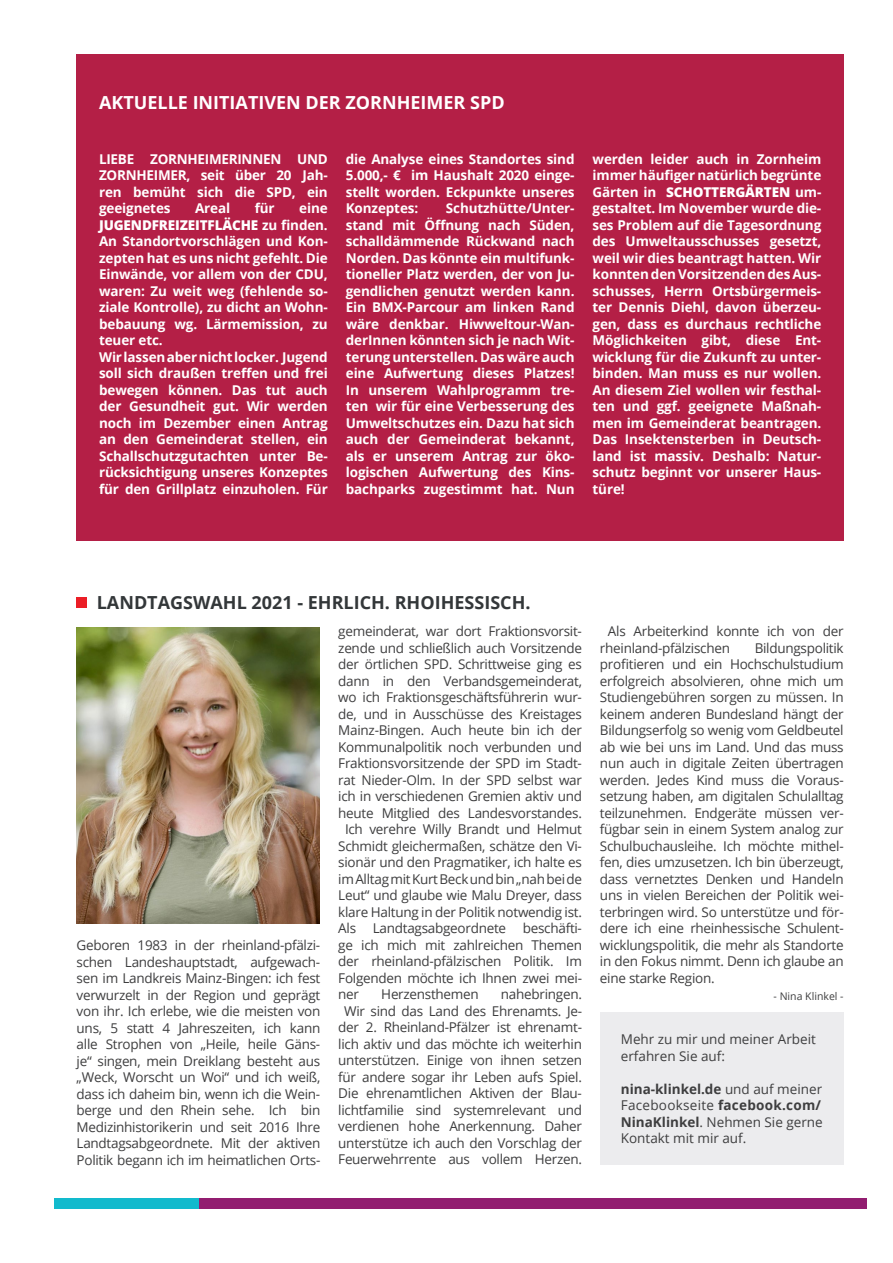
<style>
.page{position:relative;width:893px;height:1263px;background:#fff}
.page>*{position:absolute;margin:0;border:0;box-sizing:border-box;transform-origin:0 0}
.t1{font:700 18px "Open Sans";color:#333739}
.t2{font:700 18px "Open Sans";color:#fff}
.t3{font:13.5px/16.5px "Open Sans";letter-spacing:-.02em;color:#3e3e3f;text-align:justify}
.t4{font:700 13.5px/16.5px "Open Sans";letter-spacing:-.01em;color:#fff;text-align:justify}
.t5{font:13.5px/16.5px "Open Sans";color:#3e3e3f}
.t6{font:10.5px "Open Sans";color:#3e3e3f}
.s1{font-weight:800}
.s2{font-weight:700}
</style>
<div class="page">
<div style="left:600px;top:1012px;width:244px;height:153px;background:#ececee"></div>
<div style="left:77px;top:597px;width:10px;height:10px;background:#eb1e26"></div>
<div style="left:198px;top:1198px;width:668px;height:11px;background:#921d70"></div>
<div style="left:54px;top:1198px;width:144px;height:11px;background:#12bacd"></div>
<img style="left:77px;top:627px;width:243px;height:296px">
<div style="left:77px;top:54px;width:767px;height:486px;background:#b41f46"></div>
<h1 class="t2" style="left:99px;top:89px;width:407px">AKTUELLE INITIATIVEN DER ZORNHEIMER SPD</h1>
<p class="t4" style="left:99px;top:150px;width:230px">LIEBE ZORNHEIMERINNEN UND ZORNHEIMER, seit über 20 Jah&shy;ren bemüht sich die SPD, ein geeignetes</p>
<p class="t4" style="left:195px;top:200px;width:37px">Areal</p>
<p class="t4" style="left:255px;top:200px;width:21px">für</p>
<p class="t4" style="left:99px;top:200px;width:230px;text-align:left;text-indent:200px">eine<br><span class="s1">JUGENDFREIZEITFLÄCHE</span> zu finden.<br>An Standortvorschlägen und Kon&shy;zepten hat es uns nicht gefehlt. Die<br>Einwände, vor allem von der CDU, waren: Zu weit weg (fehlende so&shy;ziale Kontrolle), zu dicht an Wohn&shy;bebauung wg. Lärmemission, zu teuer etc.<br>Wir lassen aber nicht locker. Jugend soll sich draußen treffen und frei bewegen können. Das tut auch der Gesundheit gut. Wir werden noch im Dezember einen Antrag an den Gemeinderat stellen, ein<br>Schallschutzgutachten unter Be&shy;rücksichtigung unseres Konzeptes für den Grillplatz einzuholen. Für</p>
<p class="t4" style="left:346px;top:150px;width:230px">die Analyse eines Standortes sind 5.000,- € im Haushalt 2020 einge&shy;stellt worden. Eckpunkte unseres Konzeptes:</p>
<p class="t4" style="left:346px;top:200px;width:230px;text-indent:100px">Schutzhütte/Unter&shy;stand mit Öffnung nach Süden, schalldämmende Rückwand nach Norden. Das könnte ein multifunk&shy;tioneller Platz werden, der von Ju&shy;gendlichen genutzt werden kann.<br>Ein BMX-Parcour am linken Rand wäre denkbar. Hiwweltour-Wan&shy;derInnen könnten sich je nach Wit&shy;terung unterstellen. Das wäre auch eine Aufwertung dieses Platzes!<br>In unserem Wahlprogramm tre&shy;ten wir für eine Verbesserung des Umweltschutzes ein. Dazu hat sich auch der Gemeinderat bekannt, als er unserem Antrag zur öko&shy;logischen Aufwertung des Kins&shy;bachparks zugestimmt hat. Nun</p>
<p class="t4" style="left:593px;top:150px;width:230px">werden leider auch in Zornheim immer häufiger natürlich begrünte Gärten in <span class="s1">SCHOTTERGÄRTEN</span> um&shy;gestaltet. Im November wurde die&shy;ses Problem auf die Tagesordnung des Umweltausschusses gesetzt, weil wir dies beantragt hatten. Wir konnten den Vorsitzenden des Aus&shy;schusses, Herrn Ortsbürgermeis&shy;ter Dennis Diehl, davon überzeu&shy;gen, dass es durchaus rechtliche Möglichkeiten gibt, diese Ent&shy;wicklung für die Zukunft zu unter&shy;binden. Man muss es nur wollen.<br>An diesem Ziel wollen wir festhal&shy;ten und ggf. geeignete Maßnah&shy;men im Gemeinderat beantragen.<br>Das Insektensterben in Deutsch&shy;land ist massiv. Deshalb: Natur&shy;schutz beginnt vor unserer Haus&shy;türe!</p>
<h1 class="t1" style="left:97px;top:590px;width:435px">LANDTAGSWAHL 2021 - EHRLICH. RHOIHESSISCH.</h1>
<p class="t3" style="left:77px;top:936px;width:245px">Geboren 1983 in der rheinland-pfälzi&shy;schen Landeshauptstadt, aufgewach&shy;sen im Landkreis Mainz-Bingen: ich fest verwurzelt in der Region und geprägt von ihr. Ich erlebe, wie die meisten von uns, 5 statt 4 Jahreszeiten, ich kann alle Strophen von „Heile, heile Gäns&shy;je“ singen, mein Dreiklang besteht aus „Weck, Worscht un Woi“ und ich weiß, dass ich daheim bin, wenn ich die Wein&shy;berge und den Rhein sehe. Ich bin Medizinhistorikerin und seit 2016 Ihre Landtagsabgeordnete. Mit der aktiven Politik begann ich im heimatlichen Orts-</p>
<p class="t3" style="left:338px;top:623px;width:245px">gemeinderat, war dort Fraktionsvorsit-</p>
<p class="t3" style="left:338px;top:639px;width:245px">zende und schließlich auch Vorsitzende</p>
<p class="t3" style="left:338px;top:656px;width:245px">der örtlichen SPD. Schrittweise ging es</p>
<p class="t3" style="left:338px;top:672px;width:245px">dann in den Verbandsgemeinderat,</p>
<p class="t3" style="left:338px;top:689px;width:245px">wo ich Fraktionsgeschäftsführerin wur-</p>
<p class="t3" style="left:338px;top:705px;width:245px">de, und in Ausschüsse des Kreistages</p>
<p class="t3" style="left:338px;top:722px;width:245px">Mainz-Bingen. Auch heute bin ich der</p>
<p class="t3" style="left:338px;top:738px;width:245px">Kommunalpolitik noch verbunden und</p>
<p class="t3" style="left:338px;top:755px;width:245px">Fraktionsvorsitzende der SPD im Stadt-</p>
<p class="t3" style="left:338px;top:771px;width:245px">rat Nieder-Olm. In der SPD selbst war</p>
<p class="t3" style="left:338px;top:788px;width:245px">ich in verschiedenen Gremien aktiv und</p>
<p class="t3" style="left:338px;top:804px;width:245px">heute Mitglied des Landesvorstandes.</p>
<p class="t3" style="left:345px;top:821px;width:238px">Ich verehre Willy Brandt und Helmut</p>
<p class="t3" style="left:338px;top:837px;width:245px">Schmidt gleichermaßen, schätze den Vi-</p>
<p class="t3" style="left:338px;top:854px;width:245px">sionär und den Pragmatiker, ich halte es</p>
<p class="t3" style="left:338px;top:870px;width:245px">im Alltag mit Kurt Beck und bin „nah bei de</p>
<p class="t3" style="left:338px;top:887px;width:245px">Leut“ und glaube wie Malu Dreyer, dass</p>
<p class="t3" style="left:338px;top:903px;width:245px">klare Haltung in der Politik notwendig ist.</p>
<p class="t3" style="left:338px;top:920px;width:245px">Als Landtagsabgeordnete beschäfti-</p>
<p class="t3" style="left:338px;top:936px;width:245px">ge ich mich mit zahlreichen Themen</p>
<p class="t3" style="left:338px;top:953px;width:245px">der rheinland-pfälzischen Politik. Im</p>
<p class="t3" style="left:338px;top:969px;width:245px">Folgenden möchte ich Ihnen zwei mei-</p>
<p class="t3" style="left:338px;top:986px;width:22px">ner</p>
<p class="t3" style="left:381px;top:986px;width:99px">Herzensthemen</p>
<p class="t3" style="left:338px;top:986px;width:245px;text-align:right">nahebringen.<br>Wir sind das Land des Ehrenamts. Je&shy;der 2. Rheinland-Pfälzer ist ehrenamt&shy;lich aktiv und das möchte ich weiterhin unterstützen. Einige von ihnen setzen für andere sogar ihr Leben aufs Spiel.<br>Die ehrenamtlichen Aktiven der Blau&shy;lichtfamilie sind systemrelevant und verdienen hohe Anerkennung. Daher unterstütze ich auch den Vorschlag der Feuerwehrrente aus vollem Herzen.</p>
<p class="t3" style="left:600px;top:623px;width:245px;text-indent:8px">Als Arbeiterkind konnte ich von der rheinland-pfälzischen</p>
<p class="t3" style="left:600px;top:639px;width:245px;text-indent:155px">Bildungspolitik profitieren und ein Hochschulstudium erfolgreich absolvieren, ohne mich um Studiengebühren sorgen zu müssen. In keinem anderen Bundesland hängt der Bildungserfolg so wenig vom Geldbeutel ab wie bei uns im Land. Und das muss nun auch in digitale Zeiten übertragen werden. Jedes Kind muss die Voraus&shy;setzung haben, am digitalen Schulalltag teilzunehmen. Endgeräte müssen ver&shy;fügbar sein in einem System analog zur Schulbuchausleihe. Ich möchte mithel&shy;fen, dies umzusetzen. Ich bin überzeugt, dass vernetztes Denken und Handeln uns in vielen Bereichen der Politik wei&shy;terbringen wird. So unterstütze und för&shy;dere ich eine rheinhessische Schulent&shy;wicklungspolitik, die mehr als Standorte in den Fokus nimmt. Denn ich glaube an eine starke Region.</p>
<p class="t6" style="left:774px;top:988px;width:72px">- Nina Klinkel -</p>
<p class="t5" style="left:621px;top:1031px;width:197px">Mehr zu mir und meiner Arbeit erfahren Sie auf:</p>
<p class="t5" style="left:621px;top:1080px;width:203px"><span class="s2">nina-klinkel.de</span> und auf meiner<br>Facebookseite <span class="s2">facebook.com/<br>NinaKlinkel</span>. Nehmen Sie gerne<br>Kontakt mit mir auf.</p>
</div>
